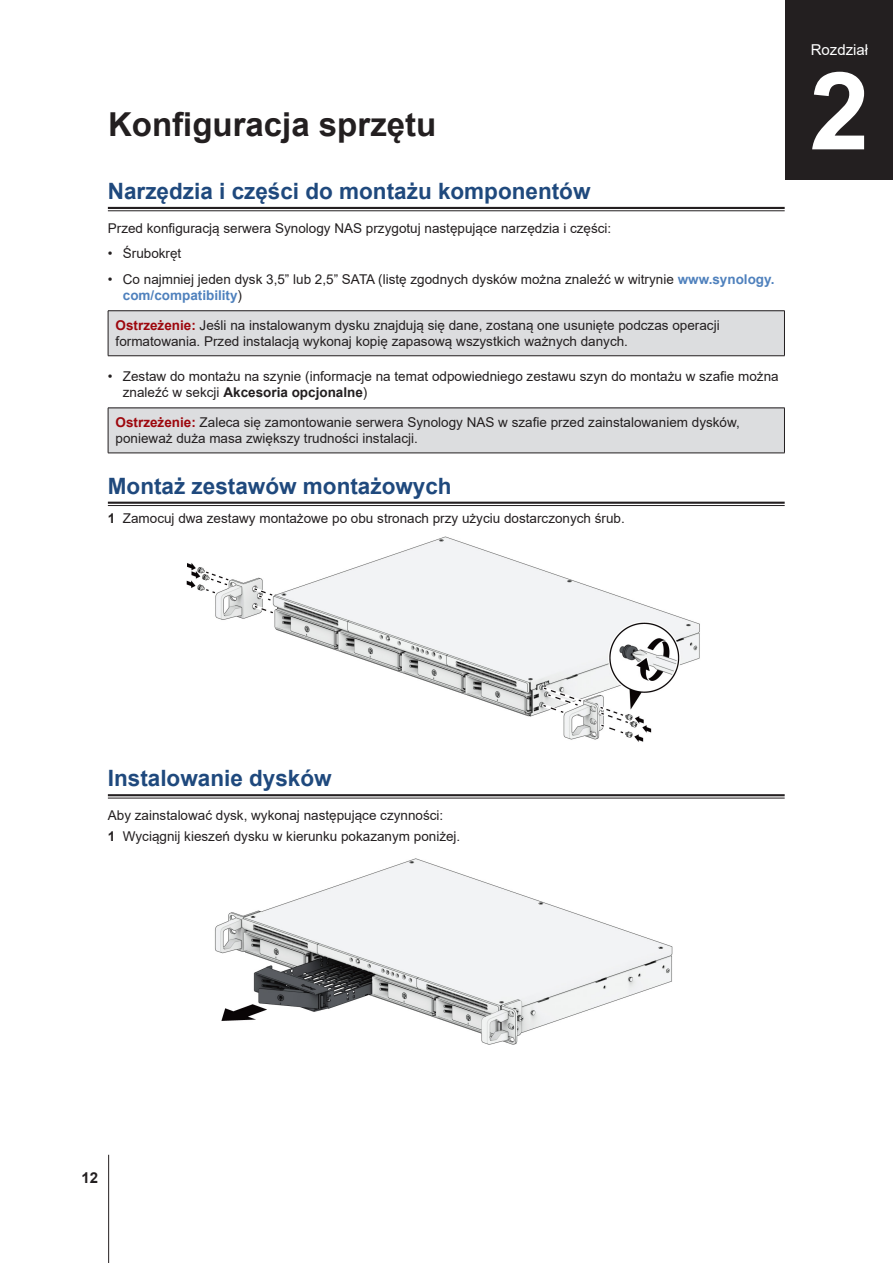
<style>
.page{position:relative;width:893px;height:1263px;background:#fff}
.page>*{position:absolute;margin:0;border:0;box-sizing:border-box;transform-origin:0 0}
.ChapterNum{font:700 108px "Arial";color:#fff}
.H1-ChapterTitle{font:700 33px "Arial";color:#231f20}
.H2-underline{font:700 22.5px "Arial";color:#1f497d}
.Chapter-center{font:15px "Arial";color:#fff}
.PageNumber-sidebar{font:700 15px "Arial";color:#231f20}
.Warning-sidebar{font:13.5px/16.2px "Arial";color:#231f20}
.Body-sidebar{font:13.5px "Arial";color:#231f20}
.s1{font-weight:700;color:#4f81bd}
.s2{font-weight:700;color:#9d070d}
.s3{font-weight:700}
</style>
<div class="page">
<hr style="left:108px;top:207px;width:677px;height:2px;background:#231f20">
<hr style="left:108px;top:210px;width:677px;height:1px;background:#231f20">
<hr style="left:108px;top:502px;width:677px;height:2px;background:#231f20">
<hr style="left:108px;top:505px;width:677px;height:1px;background:#231f20">
<hr style="left:108px;top:794px;width:677px;height:2px;background:#231f20">
<hr style="left:108px;top:798px;width:677px;height:1px;background:#231f20">
<div style="left:108px;top:311px;width:676px;height:45px;background:#dcdddf"></div>
<hr style="left:108px;top:310px;width:677px;height:1px;background:#231f20">
<hr style="left:108px;top:311px;width:1px;height:45px;background:#231f20">
<hr style="left:784px;top:311px;width:1px;height:45px;background:#231f20">
<hr style="left:108px;top:355px;width:677px;height:1px;background:#231f20">
<div style="left:108px;top:408px;width:676px;height:45px;background:#dcdddf"></div>
<hr style="left:108px;top:408px;width:677px;height:1px;background:#231f20">
<hr style="left:108px;top:408px;width:1px;height:45px;background:#231f20">
<hr style="left:784px;top:408px;width:1px;height:45px;background:#231f20">
<hr style="left:108px;top:453px;width:677px;height:1px;background:#231f20">
<img style="left:186px;top:536px;width:514px;height:206px">
<img style="left:214px;top:858px;width:459px;height:187px">
<hr style="left:108px;top:1155px;width:1px;height:108px;background:#231f20">
<div style="left:785px;top:0;width:108px;height:180px;background:#231f20"></div>
<p class="H1-ChapterTitle" style="left:108px;top:101px;width:330px">Konfiguracja sprzętu</p>
<p class="H2-underline" style="left:108px;top:175px;width:484px">Narzędzia i części do montażu komponentów</p>
<p class="Body-sidebar" style="left:108px;top:219px;width:505px">Przed konfiguracją serwera Synology NAS przygotuj następujące narzędzia i części:</p>
<p class="Warning-sidebar" style="left:108px;top:246px;width:75px">• Śrubokręt</p>
<p class="Warning-sidebar" style="left:123px;top:271px;width:653px;text-indent:-15px">• Co najmniej jeden dysk 3,5” lub 2,5” SATA (listę zgodnych dysków można znaleźć w witrynie <span class="s1">www.synology. com/compatibility</span>)</p>
<p class="Warning-sidebar" style="left:116px;top:317px;width:606px"><span class="s2">Ostrzeżenie:</span> Jeśli na instalowanym dysku znajdują się dane, zostaną one usunięte podczas operacji formatowania. Przed instalacją wykonaj kopię zapasową wszystkich ważnych danych.</p>
<p class="Warning-sidebar" style="left:123px;top:368px;width:657px;text-indent:-15px">• Zestaw do montażu na szynie (informacje na temat odpowiedniego zestawu szyn do montażu w szafie można znaleźć w sekcji <span class="s3">Akcesoria opcjonalne</span>)</p>
<p class="Warning-sidebar" style="left:116px;top:414px;width:626px"><span class="s2">Ostrzeżenie:</span> Zaleca się zamontowanie serwera Synology NAS w szafie przed zainstalowaniem dysków, ponieważ duża masa zwiększy trudności instalacji.</p>
<p class="H2-underline" style="left:108px;top:470px;width:345px">Montaż zestawów montażowych</p>
<p class="Warning-sidebar" style="left:108px;top:510px;width:518px"><span class="s3">1</span> Zamocuj dwa zestawy montażowe po obu stronach przy użyciu dostarczonych śrub.</p>
<p class="Chapter-center" style="left:811px;top:39px;width:59px">Rozdział</p>
<p class="ChapterNum" style="left:809px;top:35px;width:62px">2</p>
<p class="H2-underline" style="left:108px;top:763px;width:225px">Instalowanie dysków</p>
<p class="Body-sidebar" style="left:108px;top:806px;width:337px">Aby zainstalować dysk, wykonaj następujące czynności:</p>
<p class="Warning-sidebar" style="left:108px;top:828px;width:354px"><span class="s3">1</span> Wyciągnij kieszeń dysku w kierunku pokazanym poniżej.</p>
<p class="PageNumber-sidebar" style="left:82px;top:1167px;width:18px">12</p>
</div>
